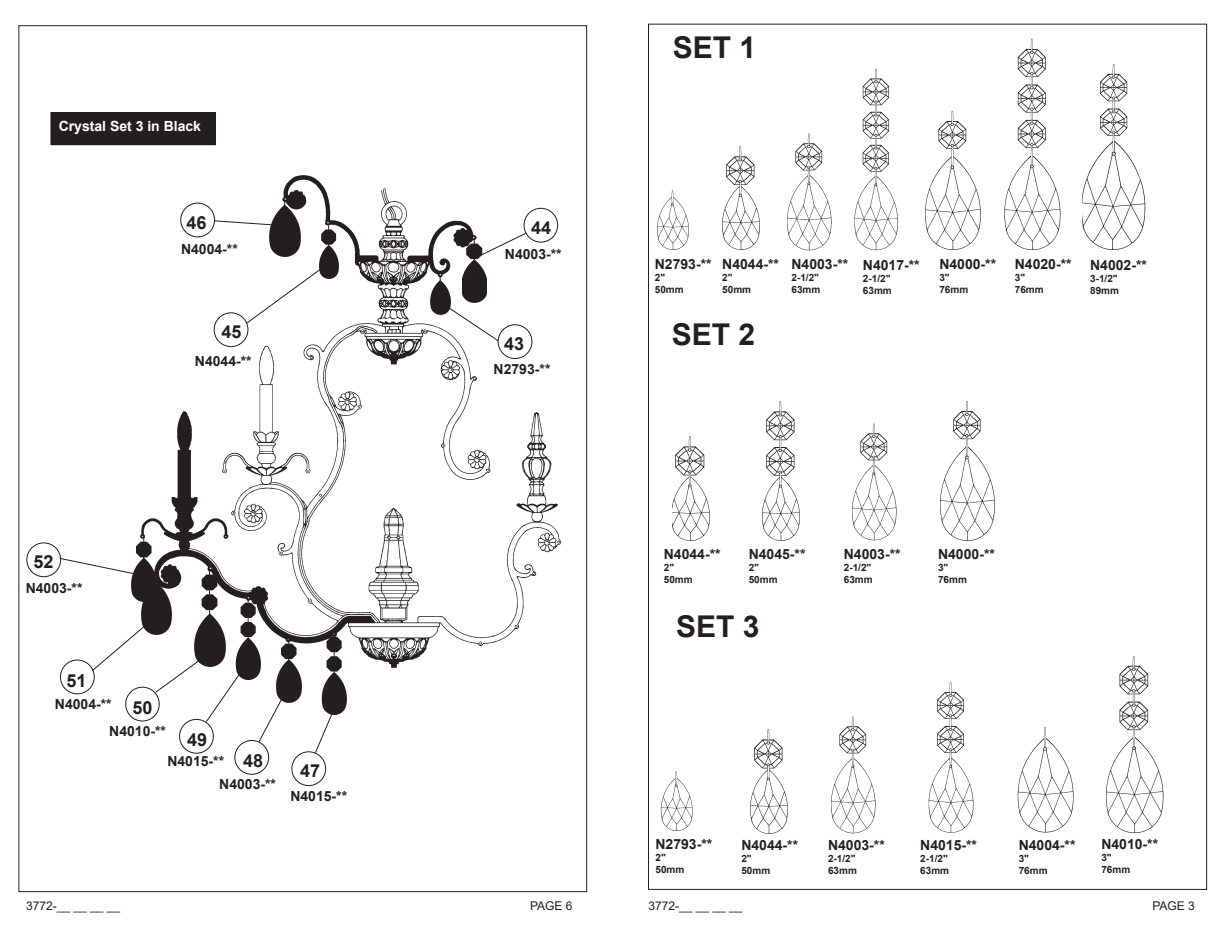
<style>
.page{position:relative;width:1224px;height:936px;background:#fff}
.page>*{position:absolute;margin:0;border:0;box-sizing:border-box;transform-origin:0 0}
.Subhead_1{font:700 30px "Arial";color:#231f20}
.Body_text{font:700 18px "Arial";color:#231f20}
.Subhead_1-2{font:700 14px "Arial";color:#231f20}
.Body_text-2{font:700 14px "Arial";color:#fff}
.Body_text-3{font:12px "Arial";color:#231f20}
.Subhead_1-3{font:700 10px "Arial";color:#231f20}
</style>
<div class="page">
<img style="left:1106px;top:656px;width:58px;height:178px">
<img style="left:928px;top:682px;width:46px;height:151px">
<img style="left:787px;top:133px;width:45px;height:117px">
<img style="left:854px;top:68px;width:44px;height:183px">
<img style="left:925px;top:111px;width:56px;height:139px">
<img style="left:1004px;top:38px;width:57px;height:213px">
<img style="left:1082px;top:64px;width:64px;height:186px">
<img style="left:722px;top:146px;width:38px;height:104px">
<img style="left:657px;top:190px;width:31px;height:60px">
<img style="left:762px;top:402px;width:38px;height:138px">
<img style="left:1017px;top:728px;width:57px;height:105px">
<img style="left:672px;top:437px;width:37px;height:103px">
<img style="left:852px;top:423px;width:45px;height:117px">
<img style="left:940px;top:402px;width:55px;height:138px">
<img style="left:660px;top:771px;width:33px;height:59px">
<img style="left:750px;top:730px;width:38px;height:103px">
<img style="left:831px;top:716px;width:45px;height:117px">
<img style="left:140px;top:176px;width:448px;height:491px">
<div style="left:60px;top:660px;width:34px;height:34px;border:1px solid #231f20;border-radius:50%"></div>
<div style="left:51px;top:112px;width:164px;height:33px;background:#231f20"></div>
<div style="left:180px;top:203px;width:35px;height:34px;border:1px solid #231f20;border-radius:50%"></div>
<div style="left:524px;top:208px;width:34px;height:34px;border:1px solid #231f20;border-radius:50%"></div>
<svg style="left:58px;top:558px;width:73px;height:16px"></svg>
<svg style="left:213px;top:220px;width:57px;height:6px"></svg>
<svg style="left:477px;top:232px;width:51px;height:26px"></svg>
<div style="left:179px;top:719px;width:35px;height:34px;border:1px solid #231f20;border-radius:50%"></div>
<div style="left:235px;top:740px;width:34px;height:35px;border:1px solid #231f20;border-radius:50%"></div>
<div style="left:292px;top:752px;width:34px;height:34px;border:1px solid #231f20;border-radius:50%"></div>
<div style="left:214px;top:313px;width:34px;height:34px;border:1px solid #231f20;border-radius:50%"></div>
<svg style="left:246px;top:267px;width:77px;height:57px"></svg>
<div style="left:498px;top:324px;width:34px;height:35px;border:1px solid #231f20;border-radius:50%"></div>
<svg style="left:444px;top:304px;width:56px;height:38px"></svg>
<div style="left:27px;top:543px;width:34px;height:34px;border:1px solid #231f20;border-radius:50%"></div>
<svg style="left:91px;top:620px;width:144px;height:103px"></svg>
<svg style="left:258px;top:703px;width:22px;height:40px"></svg>
<svg style="left:314px;top:715px;width:18px;height:39px"></svg>
<img style="left:235px;top:599px;width:31px;height:82px">
<img style="left:320px;top:633px;width:31px;height:82px">
<img style="left:276px;top:638px;width:26px;height:65px">
<img style="left:131px;top:537px;width:25px;height:64px">
<img style="left:462px;top:239px;width:25px;height:64px">
<img style="left:195px;top:570px;width:30px;height:97px">
<img style="left:270px;top:199px;width:30px;height:58px">
<img style="left:142px;top:577px;width:30px;height:57px">
<img style="left:319px;top:224px;width:20px;height:54px">
<img style="left:431px;top:277px;width:20px;height:37px">
<p class="Body_text-2" style="left:59px;top:116px;width:144px">Crystal Set 3 in Black</p>
<p class="Body_text" style="left:187px;top:210px;width:22px">46</p>
<p class="Subhead_1-2" style="left:181px;top:239px;width:58px">N4004-**</p>
<p class="Body_text" style="left:221px;top:319px;width:22px">45</p>
<p class="Subhead_1-2" style="left:195px;top:351px;width:58px">N4044-**</p>
<p class="Body_text" style="left:33px;top:549px;width:22px">52</p>
<p class="Subhead_1-2" style="left:26px;top:578px;width:58px">N4003-**</p>
<p class="Body_text" style="left:66px;top:668px;width:22px">51</p>
<p class="Subhead_1-2" style="left:55px;top:694px;width:58px">N4004-**</p>
<p class="Subhead_1-2" style="left:109px;top:721px;width:58px">N4010-**</p>
<p class="Body_text" style="left:133px;top:695px;width:22px">50</p>
<p class="Body_text" style="left:187px;top:727px;width:22px">49</p>
<p class="Body_text" style="left:243px;top:748px;width:22px">48</p>
<p class="Subhead_1-2" style="left:167px;top:752px;width:58px">N4015-**</p>
<p class="Subhead_1-2" style="left:219px;top:774px;width:58px">N4003-**</p>
<p class="Body_text" style="left:300px;top:758px;width:22px">47</p>
<p class="Subhead_1-2" style="left:290px;top:786px;width:58px">N4015-**</p>
<p class="Body_text" style="left:531px;top:215px;width:22px">44</p>
<p class="Subhead_1-2" style="left:505px;top:244px;width:58px">N4003-**</p>
<p class="Body_text" style="left:504px;top:331px;width:22px">43</p>
<p class="Subhead_1-2" style="left:494px;top:359px;width:58px">N2793-**</p>
<p class="Subhead_1" style="left:673px;top:26px;width:85px">SET 1</p>
<p class="Subhead_1-2" style="left:655px;top:254px;width:58px">N2793-**</p>
<p class="Subhead_1-3" style="left:655px;top:271px;width:12px">2"</p>
<p class="Subhead_1-3" style="left:655px;top:283px;width:30px">50mm</p>
<p class="Subhead_1-2" style="left:722px;top:254px;width:58px">N4044-**</p>
<p class="Subhead_1-3" style="left:722px;top:271px;width:12px">2"</p>
<p class="Subhead_1-3" style="left:722px;top:283px;width:30px">50mm</p>
<p class="Subhead_1" style="left:672px;top:313px;width:85px">SET 2</p>
<p class="Subhead_1-2" style="left:791px;top:254px;width:58px">N4003-**</p>
<p class="Subhead_1-3" style="left:791px;top:271px;width:29px">2-1/2"</p>
<p class="Subhead_1-3" style="left:791px;top:283px;width:30px">63mm</p>
<p class="Subhead_1-2" style="left:863px;top:255px;width:58px">N4017-**</p>
<p class="Subhead_1-3" style="left:863px;top:271px;width:29px">2-1/2"</p>
<p class="Subhead_1-3" style="left:863px;top:283px;width:30px">63mm</p>
<p class="Subhead_1-2" style="left:939px;top:254px;width:58px">N4000-**</p>
<p class="Subhead_1-3" style="left:939px;top:271px;width:12px">3"</p>
<p class="Subhead_1-3" style="left:939px;top:283px;width:30px">76mm</p>
<p class="Subhead_1-2" style="left:1015px;top:255px;width:58px">N4020-**</p>
<p class="Subhead_1-3" style="left:1015px;top:271px;width:12px">3"</p>
<p class="Subhead_1-3" style="left:1015px;top:283px;width:30px">76mm</p>
<p class="Subhead_1-2" style="left:1090px;top:255px;width:58px">N4002-**</p>
<p class="Subhead_1-3" style="left:1090px;top:271px;width:29px">3-1/2"</p>
<p class="Subhead_1-3" style="left:1090px;top:283px;width:30px">89mm</p>
<p class="Subhead_1-2" style="left:664px;top:545px;width:58px">N4044-**</p>
<p class="Subhead_1-3" style="left:664px;top:561px;width:12px">2"</p>
<p class="Subhead_1-3" style="left:664px;top:573px;width:30px">50mm</p>
<p class="Subhead_1-2" style="left:749px;top:545px;width:58px">N4045-**</p>
<p class="Subhead_1-3" style="left:749px;top:561px;width:12px">2"</p>
<p class="Subhead_1-3" style="left:749px;top:573px;width:30px">50mm</p>
<p class="Subhead_1" style="left:676px;top:605px;width:85px">SET 3</p>
<p class="Subhead_1-2" style="left:844px;top:545px;width:58px">N4003-**</p>
<p class="Subhead_1-3" style="left:844px;top:561px;width:29px">2-1/2"</p>
<p class="Subhead_1-3" style="left:844px;top:573px;width:30px">63mm</p>
<p class="Subhead_1-2" style="left:938px;top:545px;width:58px">N4000-**</p>
<p class="Subhead_1-3" style="left:938px;top:561px;width:12px">3"</p>
<p class="Subhead_1-3" style="left:938px;top:573px;width:30px">76mm</p>
<p class="Subhead_1-2" style="left:656px;top:835px;width:58px">N2793-**</p>
<p class="Subhead_1-3" style="left:656px;top:851px;width:12px">2"</p>
<p class="Subhead_1-3" style="left:656px;top:863px;width:30px">50mm</p>
<p class="Subhead_1-2" style="left:741px;top:836px;width:58px">N4044-**</p>
<p class="Subhead_1-3" style="left:741px;top:852px;width:12px">2"</p>
<p class="Subhead_1-3" style="left:741px;top:864px;width:30px">50mm</p>
<p class="Subhead_1-2" style="left:828px;top:835px;width:58px">N4003-**</p>
<p class="Subhead_1-3" style="left:828px;top:851px;width:29px">2-1/2"</p>
<p class="Subhead_1-3" style="left:828px;top:863px;width:30px">63mm</p>
<p class="Subhead_1-2" style="left:920px;top:835px;width:58px">N4015-**</p>
<p class="Subhead_1-3" style="left:920px;top:851px;width:29px">2-1/2"</p>
<p class="Subhead_1-3" style="left:920px;top:863px;width:30px">63mm</p>
<p class="Subhead_1-2" style="left:1019px;top:835px;width:58px">N4004-**</p>
<p class="Subhead_1-3" style="left:1019px;top:852px;width:12px">3"</p>
<p class="Subhead_1-3" style="left:1019px;top:864px;width:30px">76mm</p>
<p class="Subhead_1-2" style="left:1101px;top:834px;width:58px">N4010-**</p>
<p class="Subhead_1-3" style="left:1101px;top:851px;width:12px">3"</p>
<p class="Subhead_1-3" style="left:1101px;top:863px;width:30px">76mm</p>
<p class="Body_text-3" style="left:26px;top:898px;width:96px">3772-__ __ __ __</p>
<p class="Body_text-3" style="left:530px;top:898px;width:44px">PAGE 6</p>
<p class="Body_text-3" style="left:648px;top:897px;width:96px">3772-__ __ __ __</p>
<p class="Body_text-3" style="left:1152px;top:897px;width:44px">PAGE 3</p>
</div>
